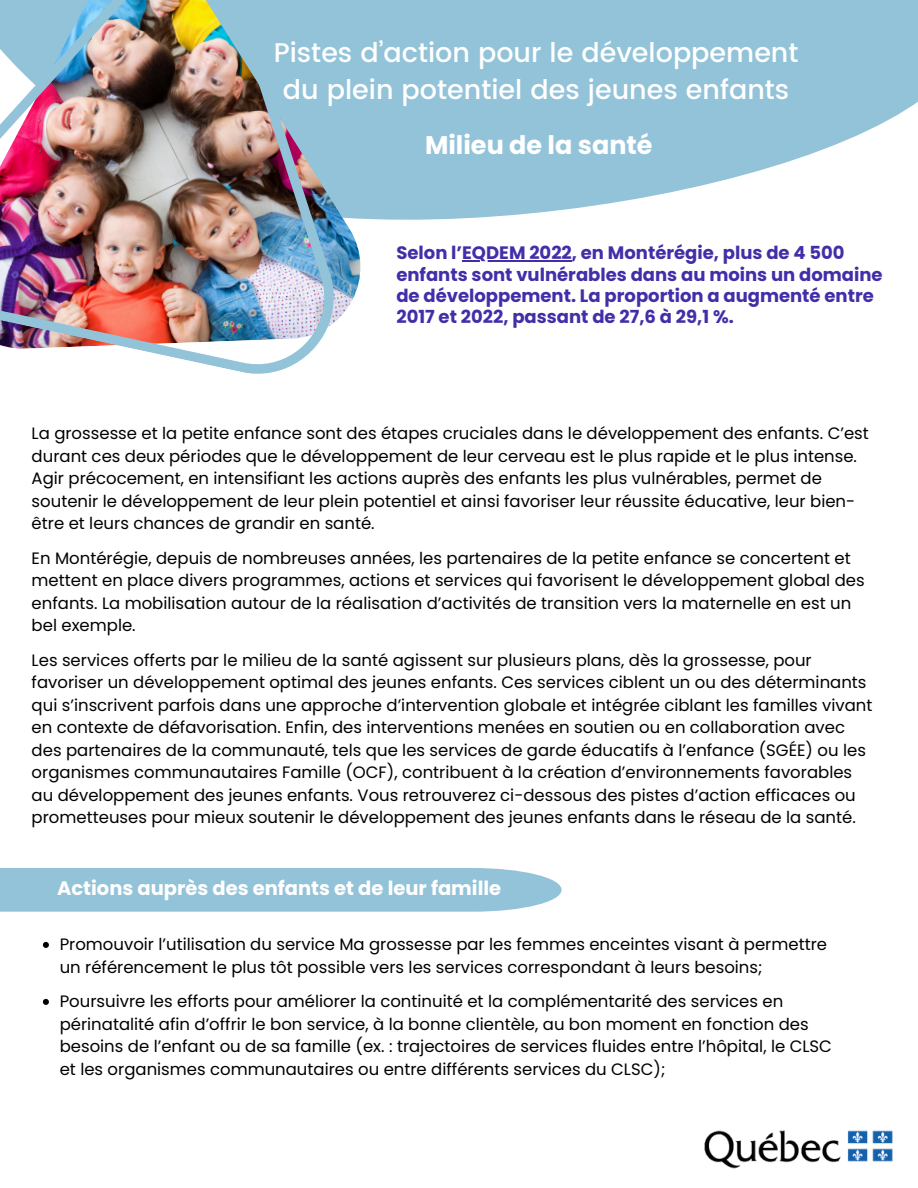
<style>
.page{position:relative;width:918px;height:1188px;background:#fff}
.page>*{position:absolute;margin:0;border:0;box-sizing:border-box;transform-origin:0 0}
.t1{font:500 27px/37.2px "Poppins";color:#fff;text-align:center}
.t2{font:700 25.5px "Poppins";color:#fff}
.t3{font:700 19.5px "Poppins";color:#fff}
.t4{font:700 18px/21.3px "Poppins";color:#422ea8}
.t5{font:16.5px/22.5px "Poppins";color:#000}
</style>
<div class="page">
<div style="left:0;top:868px;width:562px;height:44px;background:#93c3d8"></div>
<img style="left:704px;top:1130px;width:189px;height:39px">
<svg style="left:364px;top:0;width:554px;height:220px;background:#a3ccdd"></svg>
<hr style="left:462px;top:260px;width:110px;height:2px;background:#422ea8">
<img style="left:335px;top:0;width:29px;height:322px">
<img style="left:0;top:0;width:335px;height:374px">
<svg style="left:43px;top:942px;width:6px;height:6px"></svg>
<svg style="left:43px;top:999px;width:6px;height:6px"></svg>
<h1 class="t1" style="left:274px;top:34px;width:526px">Pistes d’action pour le développement du plein potentiel des jeunes enfants</h1>
<h1 class="t2" style="left:425px;top:127px;width:229px">Milieu de la santé</h1>
<h2 class="t4" style="left:396px;top:242px;width:450px">Selon l’EQDEM 2022, en Montérégie, plus de 4 500</h2>
<p class="t4" style="left:396px;top:264px;width:488px">enfants sont vulnérables dans au moins un domaine de développement. La proportion a augmenté entre<br>2017 et 2022, passant de 27,6 à 29,1 %.</p>
<p class="t5" style="left:32px;top:422px;width:839px">La grossesse et la petite enfance sont des étapes cruciales dans le développement des enfants. C’est durant ces deux périodes que le développement de leur cerveau est le plus rapide et le plus intense.<br>Agir précocement, en intensifiant les actions auprès des enfants les plus vulnérables, permet de soutenir le développement de leur plein potentiel et ainsi favoriser leur réussite éducative, leur bien&shy;être et leurs chances de grandir en santé.</p>
<h2 class="t5" style="left:32px;top:547px;width:835px">En Montérégie, depuis de nombreuses années, les partenaires de la petite enfance se concertent et mettent en place divers programmes, actions et services qui favorisent le développement global des enfants. La mobilisation autour de la réalisation d’activités de transition vers la maternelle en est un bel exemple.</h2>
<p class="t5" style="left:32px;top:649px;width:842px">Les services offerts par le milieu de la santé agissent sur plusieurs plans, dès la grossesse, pour favoriser un développement optimal des jeunes enfants. Ces services ciblent un ou des déterminants qui s’inscrivent parfois dans une approche d’intervention globale et intégrée ciblant les familles vivant en contexte de défavorisation. Enfin, des interventions menées en soutien ou en collaboration avec des partenaires de la communauté, tels que les services de garde éducatifs à l’enfance (SGÉE) ou les organismes communautaires Famille (OCF), contribuent à la création d’environnements favorables au développement des jeunes enfants. Vous retrouverez ci-dessous des pistes d’action efficaces ou prometteuses pour mieux soutenir le développement des jeunes enfants dans le réseau de la santé.</p>
<p class="t3" style="left:57px;top:875px;width:446px">Actions auprès des enfants et de leur famille</p>
<p class="t5" style="left:60px;top:933px;width:769px">Promouvoir l’utilisation du service Ma grossesse par les femmes enceintes visant à permettre un référencement le plus tôt possible vers les services correspondant à leurs besoins;</p>
<p class="t5" style="left:60px;top:990px;width:774px">Poursuivre les efforts pour améliorer la continuité et la complémentarité des services en périnatalité afin d’offrir le bon service, à la bonne clientèle, au bon moment en fonction des besoins de l’enfant ou de sa famille (ex. : trajectoires de services fluides entre l’hôpital, le CLSC et les organismes communautaires ou entre différents services du CLSC);</p>
</div>
